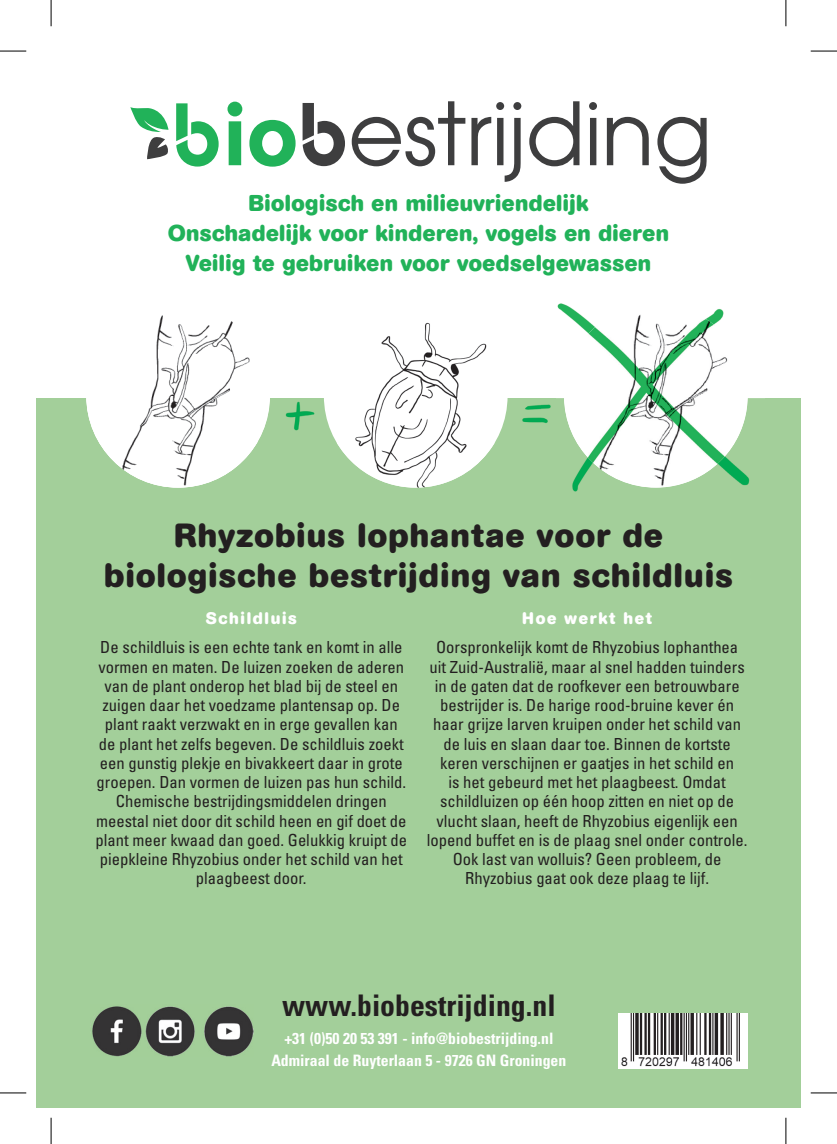
<style>
.page{position:relative;width:837px;height:1144px;background:#fff}
.page>*{position:absolute;margin:0;border:0;box-sizing:border-box;transform-origin:0 0}
.t1{font:700 33.25px/39.9px "AG Book Rounded";letter-spacing:.04em;color:#231f20;text-align:center}
.t2{font:700 condensed 29.75px "Univers";color:#231f20}
.t3{font:700 22.75px/29.8px "AG Book Rounded";letter-spacing:.02em;color:#21b259;text-align:center}
.t4{font:condensed 16.62px/19.2px "Univers";color:#231f20;text-align:center}
.t5{font:700 16.62px "AG Book Rounded";letter-spacing:.1em;color:#fff}
.t6{font:700 condensed 15.75px/22.8px "Univers";color:#fff;text-align:center}
</style>
<div class="page">
<div style="left:36px;top:398px;width:764px;height:710px;background:#a3cf9a"></div>
<img style="left:92px;top:1006px;width:161px;height:50px">
<img style="left:618px;top:1013px;width:129px;height:55px">
<div style="left:324px;top:304px;width:183px;height:184px;background:#fff;border-radius:50%"></div>
<img style="left:337px;top:336px;width:78px;height:109px">
<svg style="left:351px;top:101px;width:355px;height:83px"></svg>
<svg style="left:227px;top:102px;width:68px;height:65px"></svg>
<svg style="left:130px;top:107px;width:39px;height:52px"></svg>
<div style="left:496px;top:102px;width:8px;height:8px;background:#3e3e3f;border-radius:50%"></div>
<div style="left:513px;top:102px;width:8px;height:8px;background:#3e3e3f;border-radius:50%"></div>
<div style="left:589px;top:102px;width:8px;height:8px;background:#3e3e3f;border-radius:50%"></div>
<svg style="left:302px;top:103px;width:43px;height:63px"></svg>
<svg style="left:176px;top:103px;width:42px;height:64px"></svg>
<img style="left:285px;top:401px;width:30px;height:30px">
<img style="left:522px;top:405px;width:19px;height:18px">
<div style="left:86px;top:304px;width:184px;height:184px;background:#fff;border-radius:50%"></div>
<img style="left:86px;top:315px;width:171px;height:173px">
<img style="left:541px;top:303px;width:223px;height:189px">
<img style="left:735px;top:350px;width:12px;height:138px">
<img style="left:564px;top:304px;width:171px;height:184px">
<svg style="left:0;top:51px;width:26px;height:1px"></svg>
<svg style="left:810px;top:51px;width:26px;height:1px"></svg>
<svg style="left:0;top:1092px;width:26px;height:1px"></svg>
<svg style="left:810px;top:1092px;width:26px;height:1px"></svg>
<svg style="left:51px;top:0;width:1px;height:26px"></svg>
<svg style="left:51px;top:1118px;width:1px;height:26px"></svg>
<svg style="left:785px;top:0;width:1px;height:26px"></svg>
<svg style="left:785px;top:1118px;width:1px;height:26px"></svg>
<h3 class="t3" style="left:168px;top:189px;width:502px">Biologisch en milieuvriendelijk<br>Onschadelijk voor kinderen, vogels en dieren<br>Veilig te gebruiken voor voedselgewassen</h3>
<h1 class="t1" style="left:104px;top:516px;width:629px">Rhyzobius lophantae voor de biologische bestrijding van schildluis</h1>
<p class="t5" style="left:206px;top:609px;width:93px">Schildluis</p>
<p class="t4" style="left:96px;top:637px;width:313px">De schildluis is een echte tank en komt in alle vormen en maten. De luizen zoeken de aderen van de plant onderop het blad bij de steel en zuigen daar het voedzame plantensap op. De plant raakt verzwakt en in erge gevallen kan de plant het zelfs begeven. De schildluis zoekt een gunstig plekje en bivakkeert daar in grote groepen. Dan vormen de luizen pas hun schild.<br>Chemische bestrijdingsmiddelen dringen meestal niet door dit schild heen en gif doet de plant meer kwaad dan goed. Gelukkig kruipt de piepkleine Rhyzobius onder het schild van het plaagbeest door.</p>
<p class="t5" style="left:522px;top:609px;width:131px">Hoe werkt het</p>
<p class="t4" style="left:426px;top:637px;width:322px">Oorspronkelijk komt de Rhyzobius lophanthea uit Zuid-Australië, maar al snel hadden tuinders in de gaten dat de roofkever een betrouwbare bestrijder is. De harige rood-bruine kever én haar grijze larven kruipen onder het schild van de luis en slaan daar toe. Binnen de kortste keren verschijnen er gaatjes in het schild en<br>is het gebeurd met het plaagbeest. Omdat schildluizen op één hoop zitten en niet op de vlucht slaan, heeft de Rhyzobius eigenlijk een lopend buffet en is de plaag snel onder controle.<br>Ook last van wolluis? Geen probleem, de Rhyzobius gaat ook deze plaag te lijf.</p>
<h2 class="t2" style="left:282px;top:987px;width:275px">www.biobestrijding.nl</h2>
<p class="t6" style="left:271px;top:1026px;width:296px">+31 (0)50 20 53 391 - info@biobestrijding.nl<br>Admiraal de Ruyterlaan 5 - 9726 GN Groningen</p>
</div>
